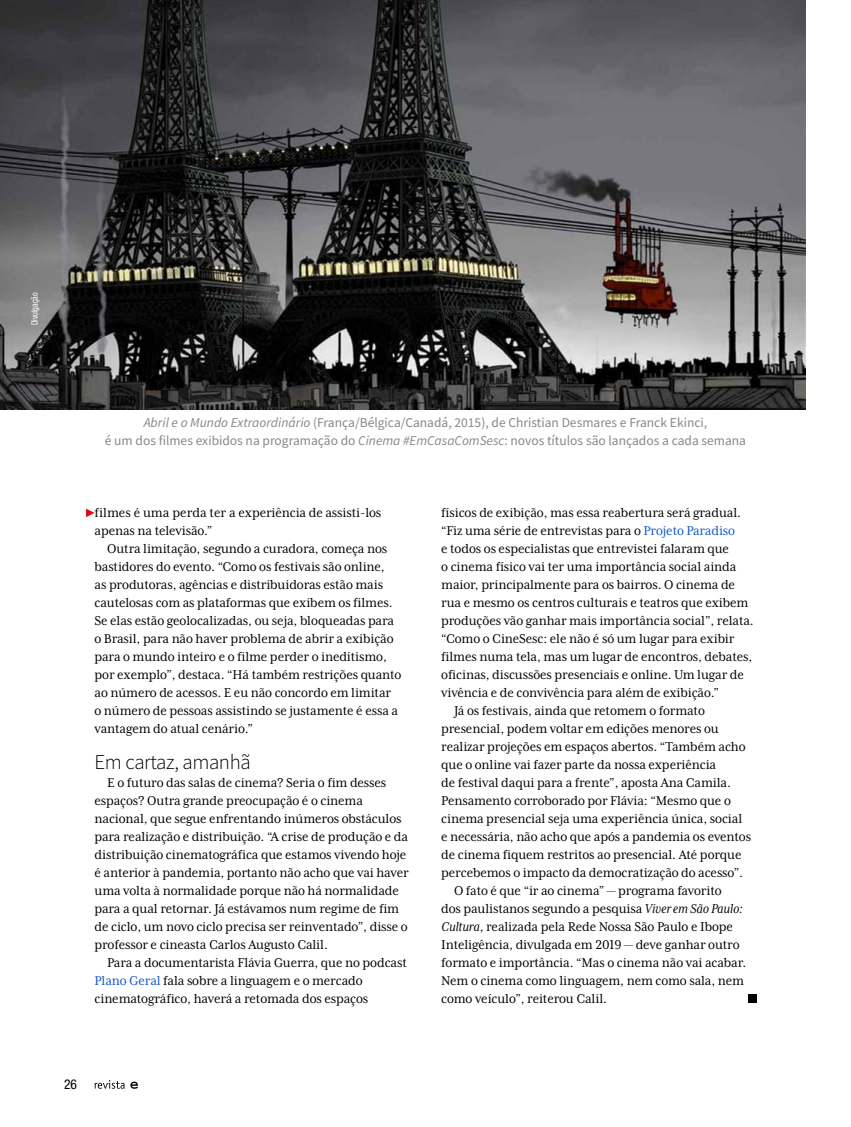
<style>
.page{position:relative;width:851px;height:1127px;background:#fff}
.page>*{position:absolute;margin:0;border:0;box-sizing:border-box;transform-origin:0 0}
.t1{font:300 21px "Source Sans Pro";letter-spacing:-.02em;color:#000}
.t2{font:14.7px/18px "Mrs Eaves XL Serif Nar OT";letter-spacing:-.01em;color:#000}
.t3{font:13.5px/18px "Source Sans Pro";color:#878787;text-align:center}
.t4{font:condensed 13.5px "Helvetica Neue LT Std";color:#000}
.t5{font:condensed 9px "Helvetica Neue LT Std";color:#fff;scale:.9 1}
.s1{font-style:italic}
.s2{color:#15c}
.s3{color:#3c4043}
</style>
<div class="page">
<svg style="left:94px;top:1080px;width:44px;height:9px"></svg>
<img style="left:0;top:0;width:805px;height:409px">
<div style="left:747px;top:995px;width:9px;height:8px;background:#000"></div>
<svg style="left:86px;top:509px;width:8px;height:8px"></svg>
<p class="t5" style="left:30px;top:325px;width:38px;rotate:-90deg">Divulgação</p>
<p class="t3" style="left:105px;top:413px;width:642px"><span class="s1">Abril e o Mundo Extraordinário</span> (França/Bélgica/Canadá, 2015), de Christian Desmares e Franck Ekinci,<br>é um dos filmes exibidos na programação do <span class="s1">Cinema #EmCasaComSesc</span>: novos títulos são lançados a cada semana</p>
<p class="t2" style="left:94px;top:504px;width:288px">filmes é uma perda ter a experiência de assisti-los apenas na televisão.”</p>
<p class="t2" style="left:94px;top:540px;width:308px;text-indent:13px">Outra limitação, segundo a curadora, começa nos bastidores do evento. “Como os festivais são online,<br>as produtoras, agências e distribuidoras estão mais cautelosas com as plataformas que exibem os filmes.<br>Se elas estão geolocalizadas, ou seja, bloqueadas para o Brasil, para não haver problema de abrir a exibição para o mundo inteiro e o filme perder o ineditismo, por exemplo”, destaca. “Há também restrições quanto ao número de acessos. E eu não concordo em limitar o número de pessoas assistindo se justamente é essa a vantagem do atual cenário.”</p>
<h1 class="t1" style="left:94px;top:749px;width:158px">Em cartaz, amanhã</h1>
<p class="t2" style="left:94px;top:774px;width:316px;text-indent:13px">E o futuro das salas de cinema? Seria o fim desses espaços? Outra grande preocupação é o cinema nacional, que segue enfrentando inúmeros obstáculos para realização e distribuição. “A crise de produção e da distribuição cinematográfica que estamos vivendo hoje é anterior à pandemia, portanto não acho que vai haver uma volta à normalidade porque não há normalidade para a qual retornar. Já estávamos num regime de fim de ciclo, um novo ciclo precisa ser reinventado”, disse o professor e cineasta Carlos Augusto Calil.</p>
<p class="t2" style="left:94px;top:954px;width:314px;text-indent:13px">Para a documentarista Flávia Guerra, que no podcast<br><span class="s2">Plano Geral</span> fala sobre a linguagem e o mercado cinematográfico, haverá a retomada dos espaços</p>
<p class="t2" style="left:441px;top:504px;width:301px">físicos de exibição, mas essa reabertura será gradual.</p>
<p class="t2" style="left:441px;top:522px;width:295px">“Fiz uma série de entrevistas para o <span class="s2">Projeto Paradiso</span></p>
<p class="t2" style="left:441px;top:540px;width:289px">e todos os especialistas que entrevistei falaram que</p>
<p class="t2" style="left:441px;top:558px;width:297px">o cinema físico vai ter uma importância social ainda</p>
<p class="t2" style="left:441px;top:576px;width:295px">maior, principalmente para os bairros. O cinema de</p>
<p class="t2" style="left:441px;top:594px;width:309px">rua e mesmo os centros culturais e teatros que exibem</p>
<p class="t2" style="left:441px;top:612px;width:314px">produções vão ganhar mais importância social”, relata.</p>
<p class="t2" style="left:441px;top:629px;width:295px">“Como o CineSesc: ele não é só um lugar para exibir</p>
<p class="t2" style="left:441px;top:647px;width:312px">filmes numa tela, mas um lugar de encontros, debates,</p>
<p class="t2" style="left:441px;top:665px;width:304px">oficinas, discussões presenciais e online. Um lugar de</p>
<p class="t2" style="left:441px;top:683px;width:279px">vivência e de convivência para além de exibição.”</p>
<p class="t2" style="left:454px;top:701px;width:252px">Já os festivais, ainda que retomem o formato</p>
<p class="t2" style="left:441px;top:719px;width:279px">presencial, podem voltar em edições menores ou</p>
<p class="t2" style="left:441px;top:737px;width:306px">realizar projeções em espaços abertos. “Também acho</p>
<p class="t2" style="left:441px;top:755px;width:276px">que o online vai fazer parte da nossa experiência</p>
<p class="t2" style="left:441px;top:773px;width:291px">de festival daqui para a frente”, aposta Ana Camila.</p>
<p class="t2" style="left:441px;top:791px;width:291px">Pensamento corroborado por Flávia: “Mesmo que o</p>
<p class="t2" style="left:441px;top:809px;width:302px">cinema presencial seja uma experiência única, social</p>
<p class="t2" style="left:441px;top:827px;width:311px">e necessária, não acho que após a pandemia os eventos</p>
<p class="t2" style="left:441px;top:845px;width:302px">de cinema fiquem restritos ao presencial. Até porque</p>
<p class="t2" style="left:441px;top:863px;width:303px">percebemos o impacto da democratização do acesso”.</p>
<p class="t2" style="left:454px;top:881px;width:269px">O fato é que “ir ao cinema” <span class="s3">—</span> programa favorito</p>
<p class="t2" style="left:441px;top:899px;width:303px">dos paulistanos segundo a pesquisa <span class="s1">Viver em São Paulo:</span></p>
<p class="t2" style="left:441px;top:917px;width:293px"><span class="s1">Cultura</span>, realizada pela Rede Nossa São Paulo e Ibope</p>
<p class="t2" style="left:441px;top:935px;width:300px">Inteligência, divulgada em 2019 <span class="s3">—</span> deve ganhar outro</p>
<p class="t2" style="left:441px;top:953px;width:306px">formato e importância. “Mas o cinema não vai acabar.</p>
<p class="t2" style="left:441px;top:971px;width:304px">Nem o cinema como linguagem, nem como sala, nem</p>
<p class="t2" style="left:441px;top:989px;width:167px">como veículo”, reiterou Calil.</p>
<p class="t4" style="left:64px;top:1076px;width:14px">26</p>
</div>
